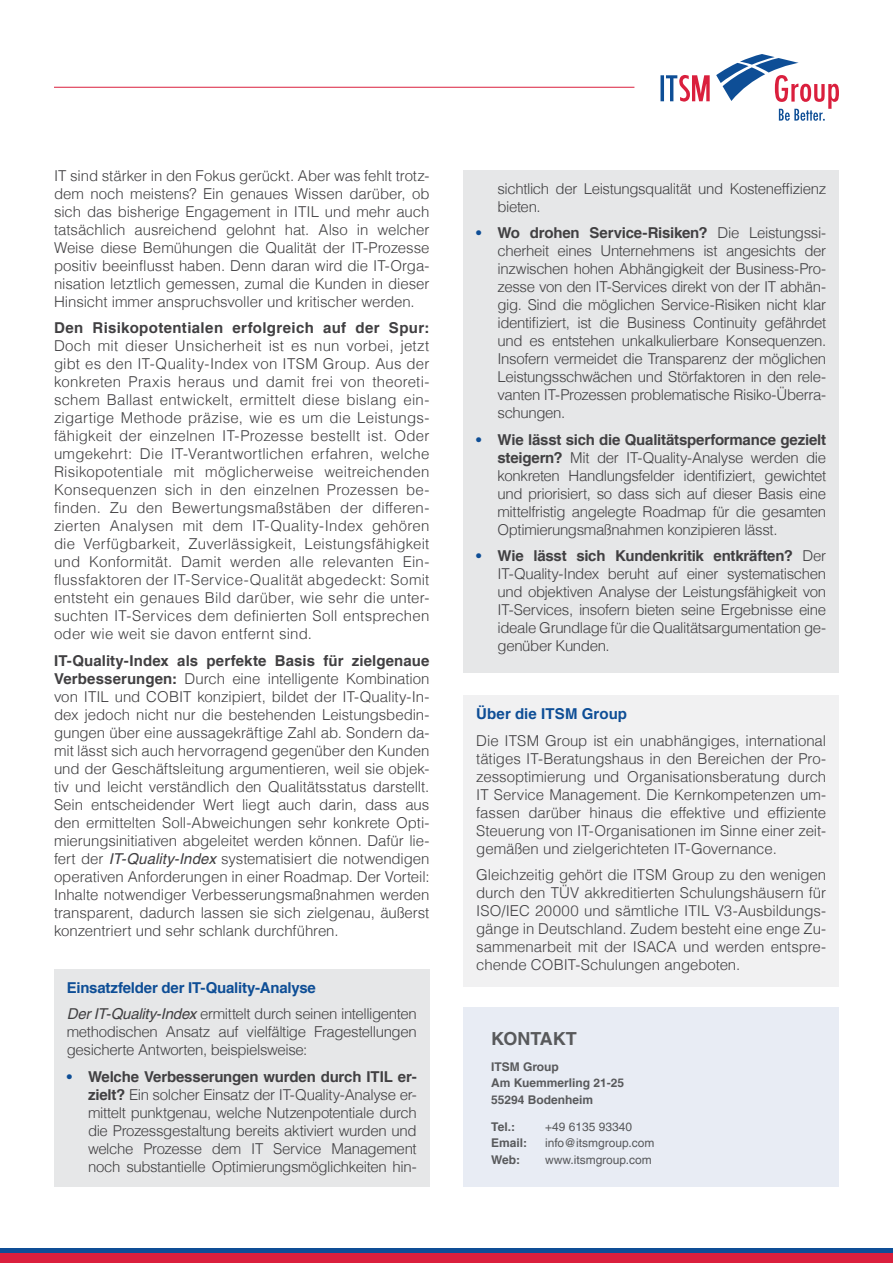
<style>
.page{position:relative;width:893px;height:1263px;background:#fff}
.page>*{position:absolute;margin:0;border:0;box-sizing:border-box;transform-origin:0 0}
.t1{font:700 18px "Helvetica LT Com";color:#58595b}
.t2{font:300 15px/18px "Helvetica LT Com";letter-spacing:-.02em;color:#414042;text-align:justify}
.t3{font:700 15px/26.5px "Helvetica LT Com";letter-spacing:-.01em;color:#0e4e96}
.t4{font:700 15px "Helvetica LT Com";letter-spacing:.025em;color:#414042}
.t5{font:700 15px "Helvetica LT Com";letter-spacing:.01em;color:#0e4e96}
.t6{font:700 12px/16.5px "Helvetica LT Com";color:#58595b}
.t7{font:12px "Helvetica LT Com";color:#58595b}
.s1{font-weight:700}
.s2{font-weight:400;font-style:italic}
.s3{font-weight:400;font-style:italic;color:#414042}
.s4{font-weight:300;color:#414042}
.s5{font-weight:700;color:#0e4e96}
</style>
<div class="page">
<div style="left:0;top:1248px;width:893px;height:15px;background:#0e4e96"></div>
<div style="left:0;top:1253px;width:893px;height:10px;background:#da1f3d"></div>
<hr style="left:54px;top:87px;width:580px;height:1px;background:#da1f3d">
<svg style="left:660px;top:75px;width:4px;height:26px"></svg>
<svg style="left:666px;top:75px;width:44px;height:27px"></svg>
<svg style="left:716px;top:54px;width:123px;height:67px"></svg>
<div style="left:54px;top:969px;width:375px;height:217px;background:#e6e7e8"></div>
<div style="left:463px;top:695px;width:376px;height:291px;background:#f1f1f2"></div>
<div style="left:463px;top:1007px;width:376px;height:179px;background:#e8ecf4"></div>
<div style="left:463px;top:170px;width:376px;height:502px;background:#e6e7e8"></div>
<p class="t2" style="left:54px;top:166px;width:377px">IT sind stärker in den Fokus gerückt. Aber was fehlt trotz&shy;dem noch meistens? Ein genaues Wissen darüber, ob sich das bisherige Engagement in ITIL und mehr auch tatsächlich ausreichend gelohnt hat. Also in welcher Weise diese Bemühungen die Qualität der IT-Prozesse positiv beeinflusst haben. Denn daran wird die IT-Orga&shy;nisation letztlich gemessen, zumal die Kunden in dieser Hinsicht immer anspruchsvoller und kritischer werden.</p>
<p class="t4" style="left:54px;top:319px;width:377px">Den Risikopotentialen erfolgreich auf der Spur:</p>
<p class="t2" style="left:54px;top:337px;width:377px">Doch mit dieser Unsicherheit ist es nun vorbei, jetzt gibt es den IT-Quality-Index von ITSM Group. Aus der konkreten Praxis heraus und damit frei von theoreti&shy;schem Ballast entwickelt, ermittelt diese bislang ein&shy;zigartige Methode präzise, wie es um die Leistungs&shy;fähigkeit der einzelnen IT-Prozesse bestellt ist. Oder umgekehrt: Die IT-Verantwortlichen erfahren, welche Risikopotentiale mit möglicherweise weitreichenden Konsequenzen sich in den einzelnen Prozessen be&shy;finden. Zu den Bewertungsmaßstäben der differen&shy;zierten Analysen mit dem IT-Quality-Index gehören die Verfügbarkeit, Zuverlässigkeit, Leistungsfähigkeit und Konformität. Damit werden alle relevanten Ein&shy;flussfaktoren der IT-Service-Qualität abgedeckt: Somit entsteht ein genaues Bild darüber, wie sehr die unter&shy;suchten IT-Services dem definierten Soll entsprechen oder wie weit sie davon entfernt sind.</p>
<p class="t2" style="left:54px;top:651px;width:377px"><span class="s1">IT-Quality-Index als perfekte Basis für zielgenaue Verbesserungen:</span> Durch eine intelligente Kombination von ITIL und COBIT konzipiert, bildet der IT-Quality-In&shy;dex jedoch nicht nur die bestehenden Leistungsbedin&shy;gungen über eine aussagekräftige Zahl ab. Sondern da&shy;mit lässt sich auch hervorragend gegenüber den Kunden und der Geschäftsleitung argumentieren, weil sie objek&shy;tiv und leicht verständlich den Qualitätsstatus darstellt.<br>Sein entscheidender Wert liegt auch darin, dass aus den ermittelten Soll-Abweichungen sehr konkrete Opti&shy;mierungsinitiativen abgeleitet werden können. Dafür lie&shy;fert der <span class="s2">IT-Quality-Index</span> systematisiert die notwendigen operativen Anforderungen in einer Roadmap. Der Vorteil:<br>Inhalte notwendiger Verbesserungsmaßnahmen werden transparent, dadurch lassen sie sich zielgenau, äußerst konzentriert und sehr schlank durchführen.</p>
<p class="t3" style="left:67px;top:974px;width:351px">Einsatzfelder der IT-Quality-Analyse<br><span class="s3">Der IT-Quality-Index</span> <span class="s4">ermittelt durch seinen intelligenten</span></p>
<p class="t2" style="left:67px;top:1022px;width:351px">methodischen Ansatz auf vielfältige Fragestellungen gesicherte Antworten, beispielsweise:</p>
<p class="t2" style="left:88px;top:1067px;width:330px;text-indent:-21px"><span class="s5">•</span> <span class="s1">Welche Verbesserungen wurden durch ITIL er&shy;zielt?</span> Ein solcher Einsatz der IT-Quality-Analyse er&shy;mittelt punktgenau, welche Nutzenpotentiale durch die Prozessgestaltung bereits aktiviert wurden und welche Prozesse dem IT Service Management noch substantielle Optimierungsmöglichkeiten hin-</p>
<p class="t2" style="left:497px;top:179px;width:330px">sichtlich der Leistungsqualität und Kosteneffizienz bieten.</p>
<p class="t2" style="left:497px;top:224px;width:330px;text-indent:-21px"><span class="s5">•</span> <span class="s1">Wo drohen Service-Risiken?</span> Die Leistungssi&shy;cherheit eines Unternehmens ist angesichts der inzwischen hohen Abhängigkeit der Business-Pro&shy;zesse von den IT-Services direkt von der IT abhän&shy;gig. Sind die möglichen Service-Risiken nicht klar identifiziert, ist die Business Continuity gefährdet und es entstehen unkalkulierbare Konsequenzen.<br>Insofern vermeidet die Transparenz der möglichen Leistungsschwächen und Störfaktoren in den rele&shy;vanten IT-Prozessen problematische Risiko-Überra&shy;schungen.</p>
<p class="t2" style="left:497px;top:430px;width:330px;text-indent:-21px"><span class="s5">•</span> <span class="s1">Wie lässt sich die Qualitätsperformance gezielt steigern?</span> Mit der IT-Quality-Analyse werden die konkreten Handlungsfelder identifiziert, gewichtet und priorisiert, so dass sich auf dieser Basis eine mittelfristig angelegte Roadmap für die gesamten Optimierungsmaßnahmen konzipieren lässt.</p>
<p class="t2" style="left:497px;top:547px;width:330px;text-indent:-21px"><span class="s5">•</span> <span class="s1">Wie lässt sich Kundenkritik entkräften?</span> Der IT-Quality-Index beruht auf einer systematischen und objektiven Analyse der Leistungsfähigkeit von IT-Services, insofern bieten seine Ergebnisse eine ideale Grundlage für die Qualitätsargumentation ge&shy;genüber Kunden.</p>
<p class="t5" style="left:476px;top:704px;width:152px">Über die ITSM Group</p>
<p class="t2" style="left:476px;top:731px;width:351px">Die ITSM Group ist ein unabhängiges, international tätiges IT-Beratungshaus in den Bereichen der Pro&shy;zessoptimierung und Organisationsberatung durch IT Service Management. Die Kernkompetenzen um&shy;fassen darüber hinaus die effektive und effiziente Steuerung von IT-Organisationen im Sinne einer zeit&shy;gemäßen und zielgerichteten IT-Governance.</p>
<p class="t2" style="left:476px;top:865px;width:351px">Gleichzeitig gehört die ITSM Group zu den wenigen durch den TÜV akkreditierten Schulungshäusern für ISO/IEC 20000 und sämtliche ITIL V3-Ausbildungs&shy;gänge in Deutschland. Zudem besteht eine enge Zu&shy;sammenarbeit mit der ISACA und werden entspre&shy;chende COBIT-Schulungen angeboten.</p>
<p class="t1" style="left:491px;top:1028px;width:87px">KONTAKT</p>
<p class="t6" style="left:491px;top:1058px;width:135px">ITSM Group<br>Am Kuemmerling 21-25<br>55294 Bodenheim</p>
<p class="t6" style="left:491px;top:1118px;width:25px">Tel.:</p>
<p class="t7" style="left:545px;top:1119px;width:89px">+49 6135 93340</p>
<p class="t6" style="left:491px;top:1134px;width:38px">Email:</p>
<p class="t7" style="left:545px;top:1136px;width:111px">info@itsmgroup.com</p>
<p class="t6" style="left:491px;top:1151px;width:30px">Web:</p>
<p class="t7" style="left:545px;top:1152px;width:108px">www.itsmgroup.com</p>
</div>
